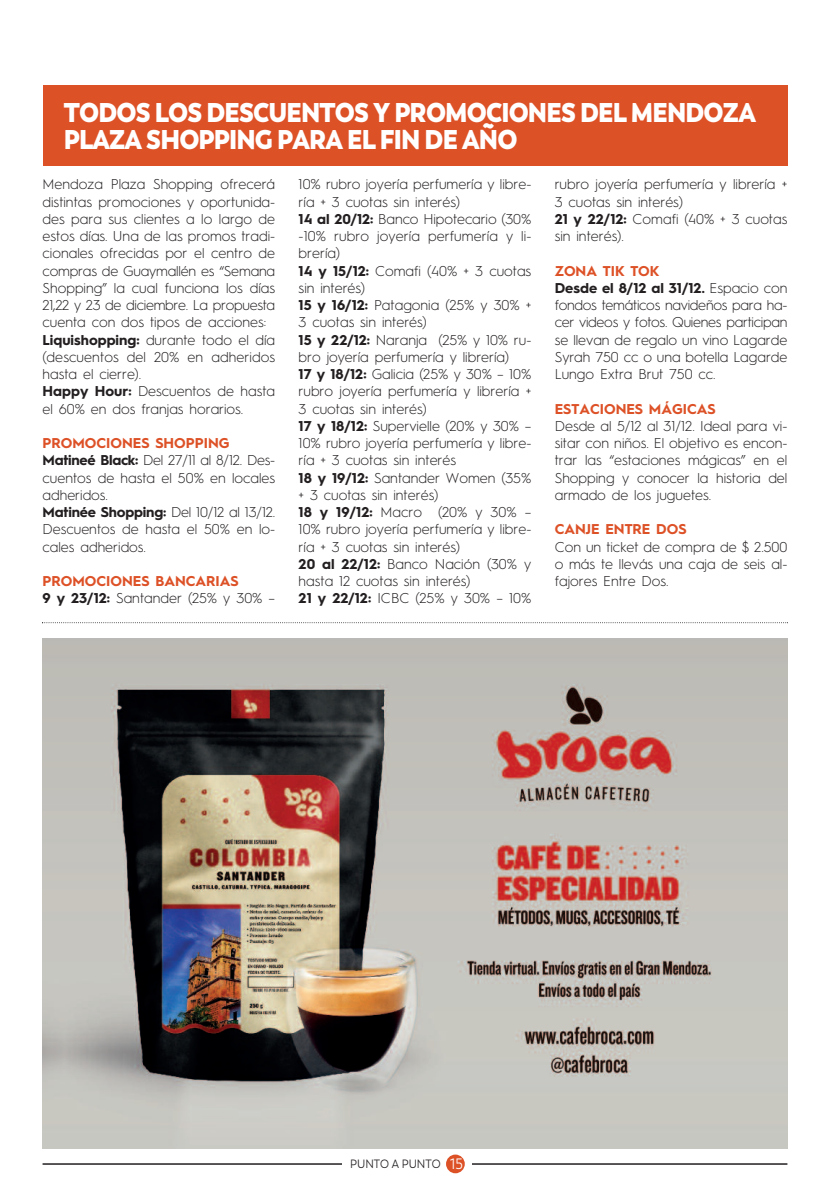
<style>
.page{position:relative;width:830px;height:1191px;background:#fff}
.page>*{position:absolute;margin:0;border:0;box-sizing:border-box;transform-origin:0 0}
.t1{font:800 27px/27px "Trenda";letter-spacing:-.035em;color:#fff;scale:.9 1}
.t2{font:300 14.25px/17.2px "Hurme Geometric Sans 1";color:#231f20}
.t3{font:700 14.25px/17.2px "Hurme Geometric Sans 1";color:#dd5127}
.t4{font:12px "Trenda";color:#231f20;scale:.9 1}
.s1{font-weight:700}
.s2{font-weight:700;color:#dd5127}
.s3{color:#231f20}
.s4{font-weight:300;color:#231f20}
.s5{font-size:15px;color:#fff}
</style>
<div class="page">
<hr style="left:43px;top:1163px;width:744px;height:1px;background:#231f20">
<div style="left:341px;top:1148px;width:130px;height:30px;background:#fff"></div>
<div style="left:446px;top:1154px;width:18px;height:19px;background:#dd5127;border-radius:50%"></div>
<img style="left:43px;top:638px;width:744px;height:510px">
<svg style="left:42px;top:622px;width:745px;height:1px"></svg>
<div style="left:43px;top:85px;width:744px;height:81px;background:#dd5127"></div>
<h1 class="t1" style="left:64px;top:101px;width:770px">TODOS LOS DESCUENTOS Y PROMOCIONES DEL MENDOZA<br>PLAZA SHOPPING PARA EL FIN DE AÑO</h1>
<p class="t2" style="left:43px;top:177px;width:234px">Mendoza Plaza Shopping ofrecerá distintas promociones y oportunida&shy;des para sus clientes a lo largo de estos días. Una de las promos tradi&shy;cionales ofrecidas por el centro de compras de Guaymallén es “Semana<br>Shopping” la cual funciona los días<br>21,22 y 23 de diciembre. La propuesta cuenta con dos tipos de acciones:<br><span class="s1">Liquishopping:</span> durante todo el día (descuentos del 20% en adheridos hasta el cierre).<br><span class="s1">Happy Hour:</span> Descuentos de hasta el 60% en dos franjas horarios.</p>
<p class="t2" style="left:43px;top:436px;width:234px"><span class="s2">PROMOCIONES SHOPPING<br></span><span class="s1">Matineé Black:</span> Del 27/11 al 8/12. Des&shy;cuentos de hasta el 50% en locales adheridos.<br><span class="s1">Matinée Shopping:</span> Del 10/12 al 13/12.<br>Descuentos de hasta el 50% en lo&shy;cales adheridos.</p>
<p class="t3" style="left:43px;top:574px;width:234px">PROMOCIONES BANCARIAS<br><span class="s3">9 y 23/12:</span> <span class="s4">Santander (25% y 30% –</span></p>
<p class="t2" style="left:298px;top:177px;width:234px">10% rubro joyería perfumería y libre&shy;ría + 3 cuotas sin interés)<br><span class="s1">14 al 20/12:</span> Banco Hipotecario (30% -10% rubro joyería perfumería y li&shy;brería)<br><span class="s1">14 y 15/12:</span> Comafi (40% + 3 cuotas sin interés)<br><span class="s1">15 y 16/12:</span> Patagonia (25% y 30% +<br>3 cuotas sin interés)<br><span class="s1">15 y 22/12:</span> Naranja (25% y 10% ru&shy;bro joyería perfumería y librería)<br><span class="s1">17 y 18/12:</span> Galicia (25% y 30% – 10% rubro joyería perfumería y librería +<br>3 cuotas sin interés)<br><span class="s1">17 y 18/12:</span> Supervielle (20% y 30% –<br>10% rubro joyería perfumería y libre&shy;ría + 3 cuotas sin interés<br><span class="s1">18 y 19/12:</span> Santander Women (35% + 3 cuotas sin interés)<br><span class="s1">18 y 19/12:</span> Macro (20% y 30% –<br>10% rubro joyería perfumería y libre&shy;ría + 3 cuotas sin interés)<br><span class="s1">20 al 22/12:</span> Banco Nación (30% y hasta 12 cuotas sin interés)<br><span class="s1">21 y 22/12:</span> ICBC (25% y 30% – 10%</p>
<p class="t2" style="left:554px;top:177px;width:234px">rubro joyería perfumería y librería +<br>3 cuotas sin interés)<br><span class="s1">21 y 22/12:</span> Comafi (40% + 3 cuotas sin interés).</p>
<p class="t2" style="left:554px;top:263px;width:234px"><span class="s2">ZONA TIK TOK<br></span><span class="s1">Desde el 8/12 al 31/12.</span> Espacio con fondos temáticos navideños para ha&shy;cer videos y fotos. Quienes participan se llevan de regalo un vino Lagarde<br>Syrah 750 cc o una botella Lagarde<br>Lungo Extra Brut 750 cc.</p>
<p class="t3" style="left:554px;top:401px;width:162px">ESTACIONES MÁGICAS</p>
<p class="t2" style="left:554px;top:419px;width:234px;text-align:justify">Desde al 5/12 al 31/12. Ideal para vi&shy;sitar con niños. El objetivo es encon&shy;trar las “estaciones mágicas” en el Shopping y conocer la historia del armado de los juguetes.</p>
<p class="t3" style="left:554px;top:522px;width:133px">CANJE ENTRE DOS</p>
<p class="t2" style="left:554px;top:539px;width:234px;text-align:justify">Con un ticket de compra de $ 2.500 o más te llevás una caja de seis al&shy;fajores Entre Dos.</p>
<p class="t4" style="left:350px;top:1158px;width:126px">PUNTO A PUNTO <span class="s5">15</span></p>
</div>
